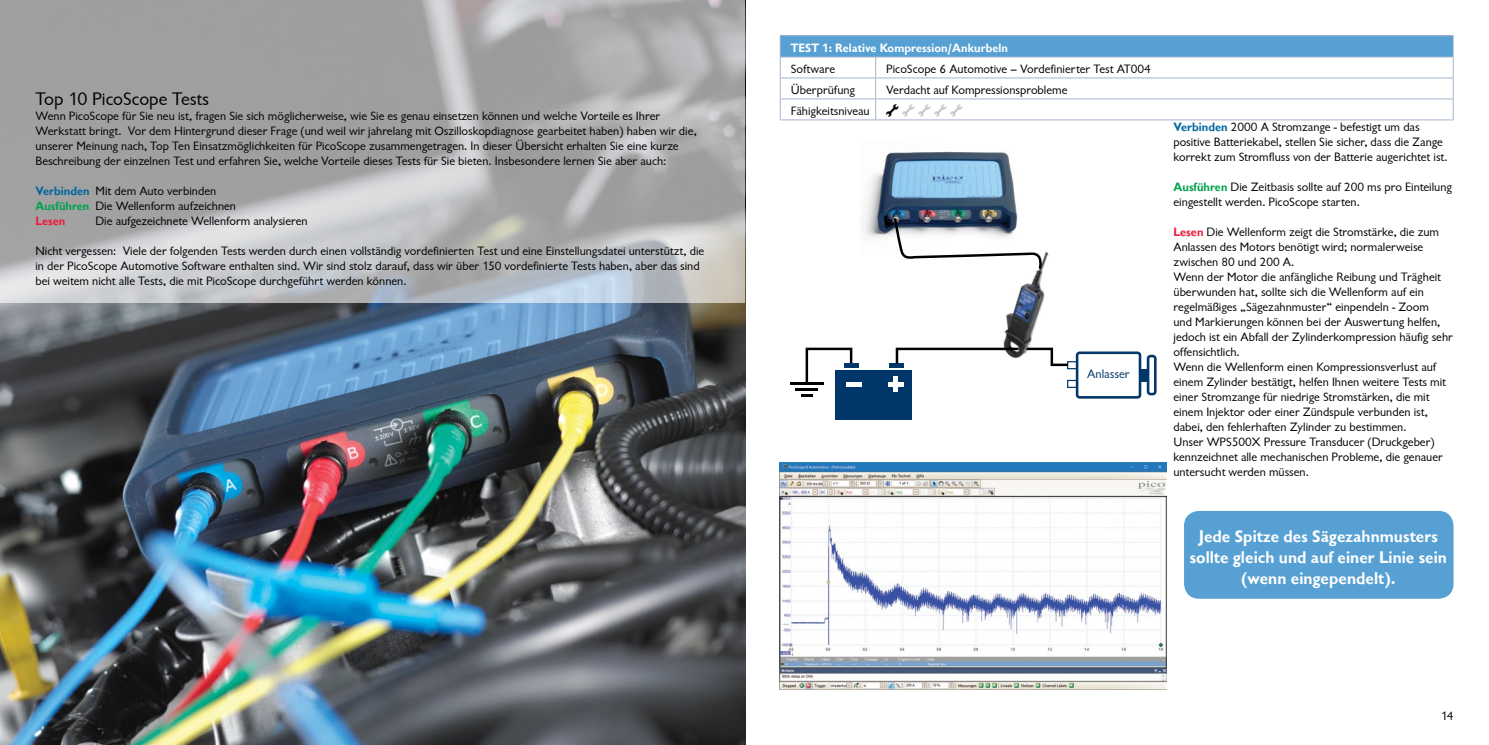
<style>
.page{position:relative;width:1489px;height:745px;background:#fff}
.page>*{position:absolute;margin:0;border:0;box-sizing:border-box;transform-origin:0 0}
.t1{font:18.75px "Chantilly";color:#000}
.t2{font:700 17.5px/21px "Chantilly";color:#fff;text-align:center}
.t3{font:12.75px "Chantilly";color:#003768}
.t4{font:12.5px/15px "Chantilly";color:#000}
.t5{font:700 12.5px "Chantilly";color:#fff}
.s1{font-weight:700;color:#00669e}
.s2{font-weight:700;color:#00a24f}
.s3{font-weight:700;color:#ed1a39}
</style>
<div class="page">
<img style="left:0;top:0;width:745px;height:744px">
<svg style="left:0;top:0;width:744px;height:302px;background:#aeaeaf"></svg>
<div style="left:780px;top:36px;width:672px;height:21px;background:#56a0d3"></div>
<hr style="left:780px;top:35px;width:95px;height:1px;background:#a4b4ce">
<hr style="left:875px;top:35px;width:578px;height:1px;background:#a4b4ce">
<hr style="left:780px;top:57px;width:95px;height:1px;background:#a4b4ce">
<hr style="left:875px;top:57px;width:578px;height:1px;background:#a4b4ce">
<hr style="left:780px;top:78px;width:95px;height:1px;background:#a4b4ce">
<hr style="left:875px;top:78px;width:578px;height:1px;background:#a4b4ce">
<hr style="left:780px;top:98px;width:95px;height:1px;background:#a4b4ce">
<svg style="left:780px;top:36px;width:1px;height:83px"></svg>
<hr style="left:875px;top:98px;width:578px;height:1px;background:#a4b4ce">
<svg style="left:875px;top:57px;width:1px;height:62px"></svg>
<svg style="left:1452px;top:36px;width:1px;height:83px"></svg>
<hr style="left:780px;top:119px;width:95px;height:1px;background:#a4b4ce">
<hr style="left:875px;top:119px;width:578px;height:1px;background:#a4b4ce">
<img style="left:780px;top:462px;width:386px;height:226px">
<img style="left:1006px;top:251px;width:43px;height:90px">
<svg style="left:804px;top:347px;width:49px;height:38px"></svg>
<img style="left:863px;top:151px;width:155px;height:87px">
<div style="left:835px;top:370px;width:76px;height:50px;background:#003768"></div>
<div style="left:843px;top:363px;width:15px;height:5px;background:#003768"></div>
<div style="left:889px;top:363px;width:14px;height:5px;background:#003768"></div>
<div style="left:888px;top:381px;width:15px;height:5px;background:#fff"></div>
<div style="left:846px;top:381px;width:15px;height:5px;background:#fff"></div>
<div style="left:893px;top:376px;width:5px;height:15px;background:#fff"></div>
<svg style="left:892px;top:216px;width:151px;height:55px"></svg>
<hr style="left:795px;top:388px;width:23px;height:3px;background:#000">
<svg style="left:801px;top:394px;width:11px;height:3px"></svg>
<hr style="left:789px;top:382px;width:34px;height:2px;background:#000">
<img style="left:1003px;top:323px;width:28px;height:23px">
<svg style="left:894px;top:346px;width:262px;height:52px"></svg>
<div style="left:1183px;top:510px;width:270px;height:88px;background:#56a0d3;border-radius:15px"></div>
<h1 class="t1" style="left:35px;top:89px;width:175px">Top 10 PicoScope Tests</h1>
<p class="t4" style="left:35px;top:109px;width:662px">Wenn PicoScope für Sie neu ist, fragen Sie sich möglicherweise, wie Sie es genau einsetzen können und welche Vorteile es Ihrer Werkstatt bringt. Vor dem Hintergrund dieser Frage (und weil wir jahrelang mit Oszilloskopdiagnose gearbeitet haben) haben wir die, unserer Meinung nach, Top Ten Einsatzmöglichkeiten für PicoScope zusammengetragen. In dieser Übersicht erhalten Sie eine kurze Beschreibung der einzelnen Test und erfahren Sie, welche Vorteile dieses Tests für Sie bieten. Insbesondere lernen Sie aber auch:</p>
<p class="t4" style="left:35px;top:184px;width:202px"><span class="s1">Verbinden</span> Mit dem Auto verbinden<br><span class="s2">Ausführen</span> Die Wellenform aufzeichnen<br><span class="s3">Lesen</span></p>
<p class="t4" style="left:95px;top:214px;width:214px">Die aufgezeichnete Wellenform analysieren</p>
<p class="t4" style="left:35px;top:244px;width:670px">Nicht vergessen: Viele der folgenden Tests werden durch einen vollständig vordefinierten Test und eine Einstellungsdatei unterstützt, die in der PicoScope Automotive Software enthalten sind. Wir sind stolz darauf, dass wir über 150 vordefinierte Tests haben, aber das sind bei weitem nicht alle Tests, die mit PicoScope durchgeführt werden können.</p>
<p class="t5" style="left:790px;top:41px;width:218px">TEST 1: Relative Kompression/Ankurbeln</p>
<p class="t4" style="left:790px;top:61px;width:46px">Software</p>
<p class="t4" style="left:886px;top:61px;width:266px">PicoScope 6 Automotive – Vordefinierter Test AT004</p>
<p class="t4" style="left:790px;top:82px;width:66px">Überprüfung</p>
<p class="t4" style="left:886px;top:82px;width:183px">Verdacht auf Kompressionsprobleme</p>
<p class="t4" style="left:790px;top:103px;width:80px">Fähigkeitsniveau</p>
<p class="t3" style="left:1086px;top:367px;width:44px">Anlasser</p>
<p class="t4" style="left:1173px;top:119px;width:276px"><span class="s1">Verbinden</span> 2000 A Stromzange - befestigt um das positive Batteriekabel, stellen Sie sicher, dass die Zange korrekt zum Stromfluss von der Batterie augerichtet ist.</p>
<p class="t4" style="left:1173px;top:179px;width:280px"><span class="s2">Ausführen</span> Die Zeitbasis sollte auf 200 ms pro Einteilung eingestellt werden. PicoScope starten.</p>
<p class="t4" style="left:1173px;top:224px;width:281px"><span class="s3">Lesen</span> Die Wellenform zeigt die Stromstärke, die zum Anlassen des Motors benötigt wird; normalerweise zwischen 80 und 200 A.<br>Wenn der Motor die anfängliche Reibung und Trägheit überwunden hat, sollte sich die Wellenform auf ein regelmäßiges „Sägezahnmuster“ einpendeln - Zoom<br>und Markierungen können bei der Auswertung helfen, jedoch ist ein Abfall der Zylinderkompression häufig sehr offensichtlich.<br>Wenn die Wellenform einen Kompressionsverlust auf einem Zylinder bestätigt, helfen Ihnen weitere Tests mit einer Stromzange für niedrige Stromstärken, die mit einem Injektor oder einer Zündspule verbunden ist, dabei, den fehlerhaften Zylinder zu bestimmen.<br>Unser WPS500X Pressure Transducer (Druckgeber) kennzeichnet alle mechanischen Probleme, die genauer untersucht werden müssen.</p>
<h2 class="t2" style="left:1189px;top:525px;width:259px">Jede Spitze des Sägezahnmusters sollte gleich und auf einer Linie sein (wenn eingependelt).</h2>
<p class="t4" style="left:1440px;top:708px;width:14px">14</p>
</div>
